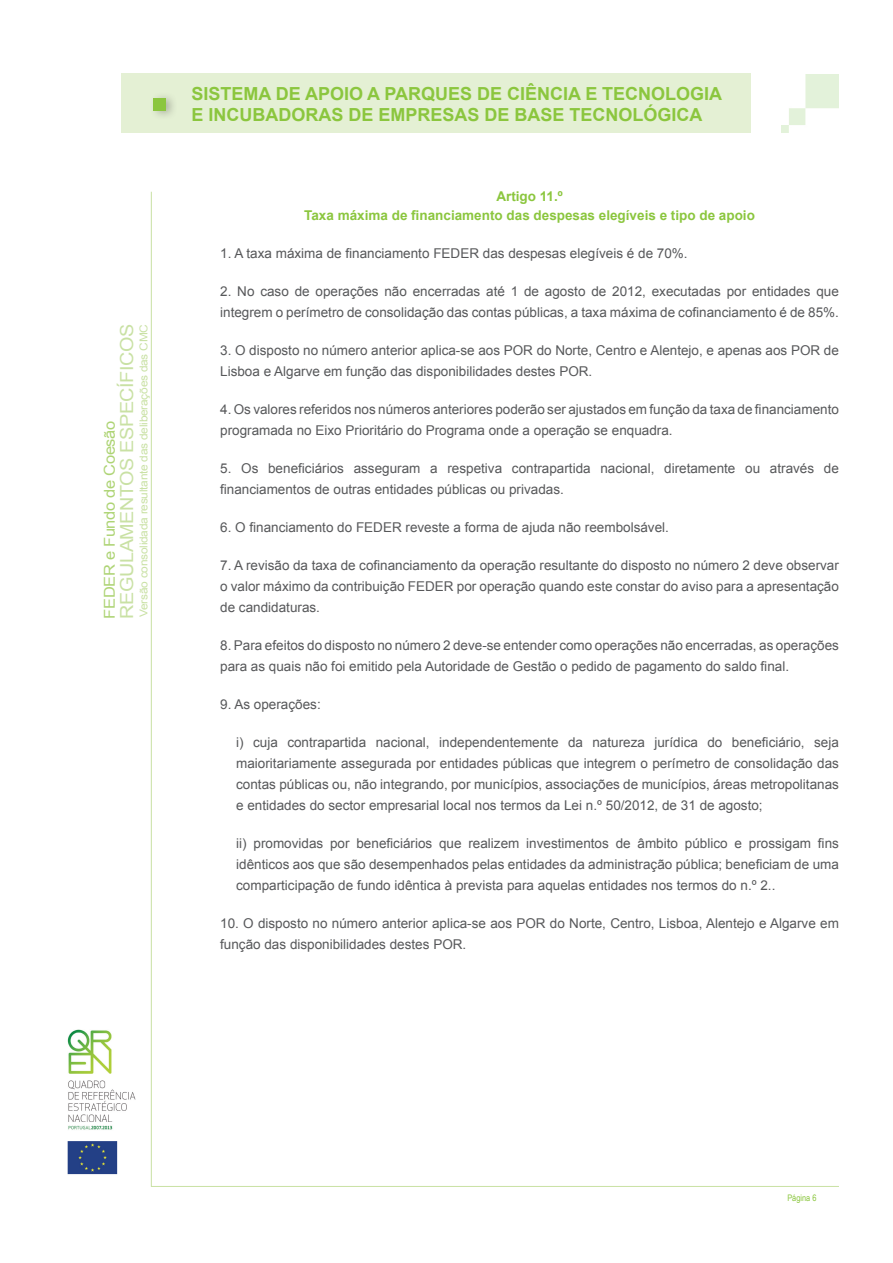
<style>
.page{position:relative;width:893px;height:1263px;background:#fff}
.page>*{position:absolute;margin:0;border:0;box-sizing:border-box;transform-origin:0 0}
.t1{font:700 18px/21px "Arial";color:#8bc63e}
.t2{font:18px "Arial";letter-spacing:-.02em;color:#c9e1a4;scale:1.1 1}
.t3{font:15px "Arial";letter-spacing:-.02em;color:#aed475;scale:1.1 1}
.Texto{font:13.5px/21px "Arial";color:#57585a}
.Texto_subtitulo{font:700 13.5px "Arial";color:#8bc63e}
.t4{font:10.8px "Arial";letter-spacing:-.02em;color:#c9e1a4;scale:1.1 1}
.t5{font:9px "Arial Narrow";color:#8bc63e}
</style>
<div class="page">
<img style="left:67px;top:1029px;width:69px;height:146px">
<hr style="left:151px;top:192px;width:1px;height:994px;background:#c9e1a4">
<hr style="left:151px;top:1186px;width:688px;height:1px;background:#c9e1a4">
<div style="left:121px;top:74px;width:630px;height:59px;background:#e4f0d4"></div>
<div style="left:149px;top:91px;width:29px;height:29px;background:#231f20;opacity:.3"></div>
<div style="left:153px;top:99px;width:13px;height:12px;background:#8bc63e"></div>
<img style="left:782px;top:75px;width:57px;height:57px">
<h1 class="t2" style="left:115px;top:618px;width:269px;rotate:-90deg">REGULAMENTOS ESPECÍFICOS</h1>
<p class="t4" style="left:137px;top:617px;width:268px;rotate:-90deg">Versão consolidada resultante das deliberações das CMC</p>
<p class="t3" style="left:100px;top:618px;width:181px;rotate:-90deg">FEDER e Fundo de Coesão</p>
<h1 class="t1" style="left:191px;top:84px;width:532px">SISTEMA DE APOIO A PARQUES DE CIÊNCIA E TECNOLOGIA<br>E INCUBADORAS DE EMPRESAS DE BASE TECNOLÓGICA</h1>
<p class="Texto_subtitulo" style="left:496px;top:187px;width:68px">Artigo 11.º</p>
<p class="Texto_subtitulo" style="left:304px;top:206px;width:452px">Taxa máxima de financiamento das despesas elegíveis e tipo de apoio</p>
<p class="Texto" style="left:220px;top:243px;width:469px">1. A taxa máxima de financiamento FEDER das despesas elegíveis é de 70%.</p>
<p class="Texto" style="left:220px;top:281px;width:620px">2. No caso de operações não encerradas até 1 de agosto de 2012, executadas por entidades que integrem o perímetro de consolidação das contas públicas, a taxa máxima de cofinanciamento é de 85%.</p>
<p class="Texto" style="left:220px;top:340px;width:620px">3. O disposto no número anterior aplica-se aos POR do Norte, Centro e Alentejo, e apenas aos POR de<br>Lisboa e Algarve em função das disponibilidades destes POR.</p>
<p class="Texto" style="left:220px;top:399px;width:620px">4. Os valores referidos nos números anteriores poderão ser ajustados em função da taxa de financiamento programada no Eixo Prioritário do Programa onde a operação se enquadra.</p>
<p class="Texto" style="left:220px;top:458px;width:620px">5. Os beneficiários asseguram a respetiva contrapartida nacional, diretamente ou através de financiamentos de outras entidades públicas ou privadas.</p>
<p class="Texto" style="left:220px;top:517px;width:450px">6. O financiamento do FEDER reveste a forma de ajuda não reembolsável.</p>
<p class="Texto" style="left:220px;top:555px;width:620px;text-align:justify">7. A revisão da taxa de cofinanciamento da operação resultante do disposto no número 2 deve observar o valor máximo da contribuição FEDER por operação quando este constar do aviso para a apresentação de candidaturas.</p>
<p class="Texto" style="left:220px;top:635px;width:620px">8. Para efeitos do disposto no número 2 deve-se entender como operações não encerradas, as operações para as quais não foi emitido pela Autoridade de Gestão o pedido de pagamento do saldo final.</p>
<p class="Texto" style="left:220px;top:694px;width:102px">9. As operações:</p>
<p class="Texto" style="left:236px;top:732px;width:604px;text-align:justify">i) cuja contrapartida nacional, independentemente da natureza jurídica do beneficiário, seja maioritariamente assegurada por entidades públicas que integrem o perímetro de consolidação das contas públicas ou, não integrando, por municípios, associações de municípios, áreas metropolitanas e entidades do sector empresarial local nos termos da Lei n.º 50/2012, de 31 de agosto;</p>
<p class="Texto" style="left:236px;top:833px;width:604px;text-align:justify">ii) promovidas por beneficiários que realizem investimentos de âmbito público e prossigam fins idênticos aos que são desempenhados pelas entidades da administração pública; beneficiam de uma comparticipação de fundo idêntica à prevista para aquelas entidades nos termos do n.º 2..</p>
<p class="Texto" style="left:220px;top:913px;width:620px">10. O disposto no número anterior aplica-se aos POR do Norte, Centro, Lisboa, Alentejo e Algarve em função das disponibilidades destes POR.</p>
<p class="t5" style="left:787px;top:1191px;width:31px">Página 6</p>
</div>
